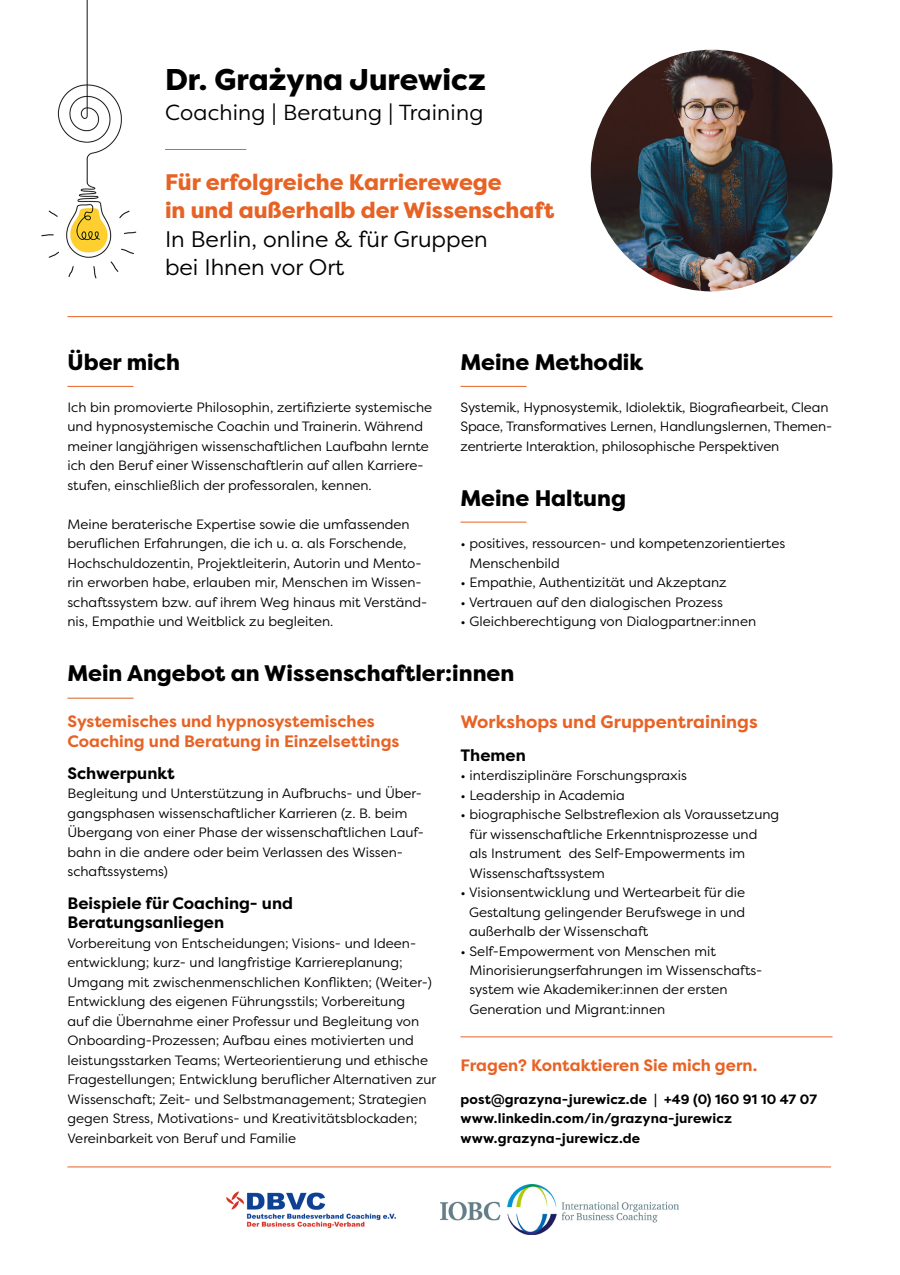
<style>
.page{position:relative;width:900px;height:1275px;background:#fff}
.page>*{position:absolute;margin:0;border:0;box-sizing:border-box;transform-origin:0 0}
.t1{font:800 30px "Filson Pro";color:#000}
.t2{font:800 22.5px "Filson Pro";color:#000}
.t3{font:800 22.5px/28.5px "Filson Pro";color:#e76325}
.t4{font:22.5px/28.5px "Filson Pro";color:#000}
.t5{font:21.75px "Filson Pro";letter-spacing:.01em;color:#000}
.t6{font:700 18px "Filson Pro";color:#e76325}
.t7{font:700 16.5px/19.5px "Filson Pro";color:#e76325}
.t8{font:700 16.5px/19.5px "Filson Pro";color:#000}
.t9{font:13.5px/19.5px "Filson Pro";color:#000}
.t10{font:700 13.5px/19.5px "Filson Pro";letter-spacing:.01em;color:#000}
</style>
<div class="page">
<img style="left:591px;top:50px;width:241px;height:241px;border-radius:121px">
<img style="left:226px;top:1191px;width:170px;height:38px">
<hr style="left:68px;top:316px;width:764px;height:1px;background:#e76325">
<hr style="left:68px;top:386px;width:66px;height:1px;background:#e76325">
<hr style="left:460px;top:386px;width:66px;height:1px;background:#e76325">
<hr style="left:460px;top:522px;width:66px;height:1px;background:#e76325">
<hr style="left:68px;top:698px;width:66px;height:1px;background:#d46325">
<hr style="left:460px;top:1036px;width:372px;height:1px;background:#e76325">
<hr style="left:68px;top:1167px;width:763px;height:1px;background:#e76325">
<img style="left:41px;top:0;width:206px;height:279px">
<hr style="left:165px;top:149px;width:81px;height:1px;background:#e76325">
<img style="left:441px;top:1185px;width:237px;height:49px">
<h1 class="t1" style="left:165px;top:61px;width:322px">Dr. Grażyna Jurewicz</h1>
<h3 class="t5" style="left:165px;top:98px;width:320px">Coaching | Beratung | Training</h3>
<h2 class="t3" style="left:165px;top:168px;width:391px">Für erfolgreiche Karrierewege<br>in und außerhalb der Wissenschaft</h2>
<h2 class="t4" style="left:165px;top:224px;width:324px">In Berlin, online &amp; für Gruppen bei Ihnen vor Ort</h2>
<h2 class="t2" style="left:68px;top:348px;width:114px">Über mich</h2>
<p class="t9" style="left:68px;top:397px;width:366px">Ich bin promovierte Philosophin, zertifizierte systemische und hypnosystemische Coachin und Trainerin. Während meiner langjährigen wissenschaftlichen Laufbahn lernte ich den Beruf einer Wissenschaftlerin auf allen Karriere&shy;stufen, einschließlich der professoralen, kennen.</p>
<p class="t9" style="left:68px;top:514px;width:361px">Meine beraterische Expertise sowie die umfassenden beruflichen Erfahrungen, die ich u. a. als Forschende, Hochschuldozentin, Projektleiterin, Autorin und Mento&shy;rin erworben habe, erlauben mir, Menschen im Wissen&shy;schaftssystem bzw. auf ihrem Weg hinaus mit Verständ&shy;nis, Empathie und Weitblick zu begleiten.</p>
<h2 class="t2" style="left:460px;top:348px;width:184px">Meine Methodik</h2>
<p class="t9" style="left:460px;top:397px;width:373px">Systemik, Hypnosystemik, Idiolektik, Biografiearbeit, Clean<br>Space, Transformatives Lernen, Handlungslernen, Themen&shy;zentrierte Interaktion, philosophische Perspektiven</p>
<h2 class="t2" style="left:460px;top:484px;width:167px">Meine Haltung</h2>
<p class="t9" style="left:470px;top:533px;width:317px;text-indent:-9px">• positives, ressourcen- und kompetenzorientiertes<br>Menschenbild</p>
<p class="t9" style="left:460px;top:572px;width:268px">• Empathie, Authentizität und Akzeptanz</p>
<p class="t9" style="left:460px;top:592px;width:264px">• Vertrauen auf den dialogischen Prozess</p>
<p class="t9" style="left:460px;top:611px;width:297px">• Gleichberechtigung von Dialogpartner:innen</p>
<h2 class="t2" style="left:68px;top:659px;width:448px">Mein Angebot an Wissenschaftler:innen</h2>
<p class="t7" style="left:68px;top:712px;width:334px">Systemisches und hypnosystemisches<br>Coaching und Beratung in Einzelsettings</p>
<p class="t8" style="left:68px;top:764px;width:109px">Schwerpunkt</p>
<p class="t9" style="left:68px;top:784px;width:358px">Begleitung und Unterstützung in Aufbruchs- und Über&shy;gangsphasen wissenschaftlicher Karrieren (z. B. beim Übergang von einer Phase der wissenschaftlichen Lauf&shy;bahn in die andere oder beim Verlassen des Wissen&shy;schaftssystems)</p>
<p class="t8" style="left:68px;top:893px;width:227px">Beispiele für Coaching- und<br>Beratungsanliegen</p>
<p class="t9" style="left:68px;top:933px;width:370px">Vorbereitung von Entscheidungen; Visions- und Ideen&shy;entwicklung; kurz- und langfristige Karriereplanung; Umgang mit zwischenmenschlichen Konflikten; (Weiter-)<br>Entwicklung des eigenen Führungsstils; Vorbereitung<br>auf die Übernahme einer Professur und Begleitung von Onboarding-Prozessen; Aufbau eines motivierten und leistungsstarken Teams; Werteorientierung und ethische Fragestellungen; Entwicklung beruflicher Alternativen zur Wissenschaft; Zeit- und Selbstmanagement; Strategien gegen Stress, Motivations- und Kreativitätsblockaden; Vereinbarkeit von Beruf und Familie</p>
<h3 class="t6" style="left:460px;top:711px;width:299px">Workshops und Gruppentrainings</h3>
<p class="t8" style="left:460px;top:745px;width:67px">Themen</p>
<p class="t9" style="left:460px;top:765px;width:228px">• interdisziplinäre Forschungspraxis</p>
<p class="t9" style="left:460px;top:785px;width:166px">• Leadership in Academia</p>
<p class="t9" style="left:470px;top:804px;width:311px;text-indent:-9px">• biographische Selbstreflexion als Voraussetzung für wissenschaftliche Erkenntnisprozesse und<br>als Instrument des Self-Empowerments im Wissenschaftssystem</p>
<p class="t9" style="left:469px;top:882px;width:278px;text-align:justify;text-indent:-9px">• Visionsentwicklung und Wertearbeit für die Gestaltung gelingender Berufswege in und außerhalb der Wissenschaft</p>
<p class="t9" style="left:470px;top:941px;width:294px;text-indent:-9px">• Self-Empowerment von Menschen mit Minorisierungserfahrungen im Wissenschafts&shy;system wie Akademiker:innen der ersten Generation und Migrant:innen</p>
<p class="t7" style="left:460px;top:1056px;width:298px">Fragen? Kontaktieren Sie mich gern.</p>
<p class="t10" style="left:460px;top:1089px;width:358px">post@grazyna-jurewicz.de | +49 (0) 160 91 10 47 07 www.linkedin.com/in/grazyna-jurewicz www.grazyna-jurewicz.de</p>
</div>
